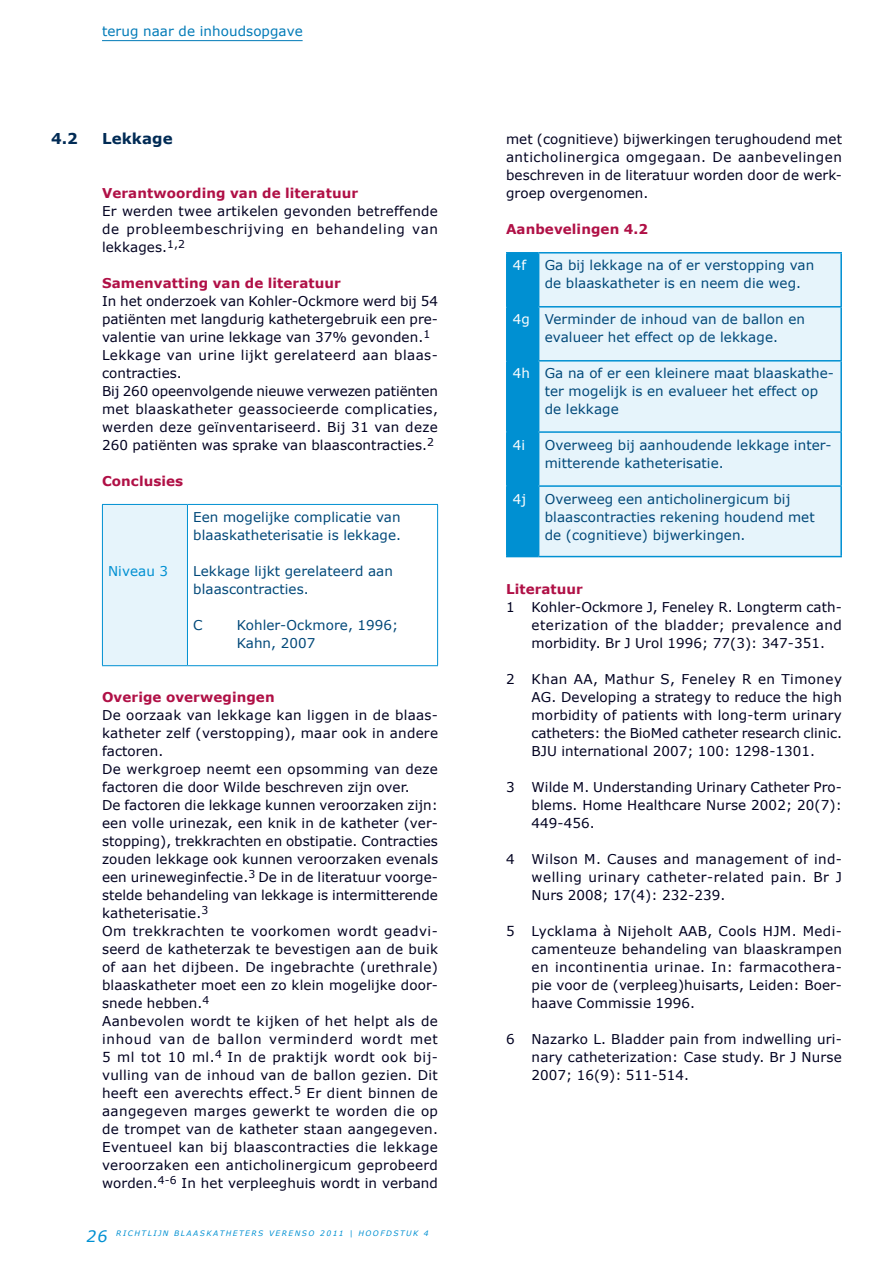
<style>
.page{position:relative;width:893px;height:1263px;background:#fff}
.page>*{position:absolute;margin:0;border:0;box-sizing:border-box;transform-origin:0 0}
.t1{font:700 15px "Verdana";letter-spacing:.005em;color:#002b55}
.t2{font:13.5px/18px "Verdana";letter-spacing:.01em;color:#000020;text-align:justify}
.t3{font:13.5px/18px "Verdana";letter-spacing:.005em;color:#004879}
.t4{font:700 13.5px "Verdana";letter-spacing:.005em;color:#b01046}
.t5{font:13.5px "Verdana";letter-spacing:.005em;color:#007ab7}
.t6{font:13.5px "Verdana";letter-spacing:.005em;color:#0090d2}
.t7{font:13.5px "Verdana";color:#fff}
.t8{font:italic 7.5px "Verdana";letter-spacing:.2em;color:#0090d2}
.s1{font-size:15.75px}
.s2{color:#fff}
</style>
<div class="page">
<div style="left:102px;top:504px;width:85px;height:162px;background:#e6f4fb"></div>
<hr style="left:102px;top:504px;width:85px;height:1px;background:#0090d2">
<hr style="left:102px;top:505px;width:1px;height:160px;background:#0090d2">
<hr style="left:187px;top:504px;width:251px;height:1px;background:#0090d2">
<hr style="left:187px;top:505px;width:1px;height:160px;background:#0090d2">
<hr style="left:437px;top:505px;width:1px;height:160px;background:#0090d2">
<hr style="left:102px;top:665px;width:85px;height:1px;background:#0090d2">
<hr style="left:187px;top:665px;width:251px;height:1px;background:#0090d2">
<div style="left:507px;top:254px;width:31px;height:302px;background:#0090d2"></div>
<div style="left:539px;top:254px;width:301px;height:302px;background:#e6f4fb"></div>
<hr style="left:506px;top:252px;width:33px;height:2px;background:#0090d2">
<hr style="left:506px;top:254px;width:1px;height:52px;background:#0090d2">
<hr style="left:539px;top:252px;width:303px;height:2px;background:#0090d2">
<hr style="left:538px;top:254px;width:1px;height:52px;background:#0090d2">
<hr style="left:840px;top:254px;width:2px;height:52px;background:#0090d2">
<hr style="left:506px;top:306px;width:33px;height:2px;background:#0090d2">
<hr style="left:506px;top:308px;width:1px;height:52px;background:#0090d2">
<hr style="left:539px;top:306px;width:303px;height:2px;background:#0090d2">
<hr style="left:538px;top:308px;width:1px;height:52px;background:#0090d2">
<hr style="left:840px;top:308px;width:2px;height:52px;background:#0090d2">
<hr style="left:506px;top:360px;width:33px;height:2px;background:#0090d2">
<hr style="left:506px;top:362px;width:1px;height:69px;background:#0090d2">
<hr style="left:539px;top:360px;width:303px;height:2px;background:#0090d2">
<hr style="left:538px;top:362px;width:1px;height:69px;background:#0090d2">
<hr style="left:840px;top:362px;width:2px;height:69px;background:#0090d2">
<hr style="left:506px;top:431px;width:33px;height:2px;background:#0090d2">
<hr style="left:506px;top:433px;width:1px;height:52px;background:#0090d2">
<hr style="left:539px;top:431px;width:303px;height:2px;background:#0090d2">
<hr style="left:538px;top:433px;width:1px;height:52px;background:#0090d2">
<hr style="left:840px;top:433px;width:2px;height:52px;background:#0090d2">
<hr style="left:506px;top:485px;width:33px;height:2px;background:#0090d2">
<hr style="left:506px;top:487px;width:1px;height:69px;background:#0090d2">
<hr style="left:539px;top:485px;width:303px;height:2px;background:#0090d2">
<hr style="left:538px;top:487px;width:1px;height:69px;background:#0090d2">
<hr style="left:840px;top:487px;width:2px;height:69px;background:#0090d2">
<hr style="left:506px;top:556px;width:33px;height:1px;background:#0090d2">
<hr style="left:539px;top:556px;width:303px;height:1px;background:#0090d2">
<hr style="left:102px;top:40px;width:201px;height:1px;background:#007ab7">
<p class="t5" style="left:102px;top:23px;width:202px">terug naar de inhoudsopgave</p>
<p class="t1" style="left:51px;top:129px;width:28px">4.2</p>
<p class="t1" style="left:102px;top:129px;width:72px">Lekkage</p>
<p class="t4" style="left:102px;top:185px;width:258px">Verantwoording van de literatuur</p>
<p class="t2" style="left:102px;top:202px;width:337px">Er werden twee artikelen gevonden betreffende de probleembeschrijving en behandeling van lekkages.<sup>1,2</sup></p>
<p class="t4" style="left:102px;top:275px;width:240px">Samenvatting van de literatuur</p>
<p class="t2" style="left:102px;top:292px;width:337px;text-align:left">In het onderzoek van Kohler-Ockmore werd bij 54 patiënten met langdurig kathetergebruik een pre&shy;valentie van urine lekkage van 37% gevonden.<sup>1<br></sup>Lekkage van urine lijkt gerelateerd aan blaas&shy;contracties.<br>Bij 260 opeenvolgende nieuwe verwezen patiënten met blaaskatheter geassocieerde complicaties, werden deze geïnventariseerd. Bij 31 van deze 260 patiënten was sprake van blaascontracties.<sup>2</sup></p>
<p class="t4" style="left:102px;top:473px;width:83px">Conclusies</p>
<p class="t6" style="left:108px;top:563px;width:62px">Niveau 3</p>
<p class="t3" style="left:193px;top:508px;width:210px">Een mogelijke complicatie van blaaskatheterisatie is lekkage.</p>
<p class="t3" style="left:193px;top:562px;width:201px">Lekkage lijkt gerelateerd aan blaascontracties.</p>
<p class="t3" style="left:193px;top:616px;width:11px">C</p>
<p class="t3" style="left:237px;top:616px;width:163px">Kohler-Ockmore, 1996;<br>Kahn, 2007</p>
<p class="t4" style="left:102px;top:688px;width:174px">Overige overwegingen</p>
<p class="t2" style="left:102px;top:706px;width:337px;text-align:left">De oorzaak van lekkage kan liggen in de blaas&shy;katheter zelf (verstopping), maar ook in andere factoren.<br>De werkgroep neemt een opsomming van deze factoren die door Wilde beschreven zijn over.<br>De factoren die lekkage kunnen veroorzaken zijn: een volle urinezak, een knik in de katheter (ver&shy;stopping), trekkrachten en obstipatie. Contracties zouden lekkage ook kunnen veroorzaken evenals een urineweginfectie.<sup>3</sup> De in de literatuur voorge&shy;stelde behandeling van lekkage is intermitterende katheterisatie.<sup>3<br></sup>Om trekkrachten te voorkomen wordt geadvi&shy;seerd de katheterzak te bevestigen aan de buik of aan het dijbeen. De ingebrachte (urethrale) blaaskatheter moet een zo klein mogelijke door&shy;snede hebben.<sup>4<br></sup>Aanbevolen wordt te kijken of het helpt als de inhoud van de ballon verminderd wordt met 5 ml tot 10 ml.<sup>4</sup> In de praktijk wordt ook bij&shy;vulling van de inhoud van de ballon gezien. Dit heeft een averechts effect.<sup>5</sup> Er dient binnen de aangegeven marges gewerkt te worden die op de trompet van de katheter staan aangegeven.<br>Eventueel kan bij blaascontracties die lekkage veroorzaken een anticholinergicum geprobeerd worden.<sup>4-6</sup> In het verpleeghuis wordt in verband</p>
<p class="t8" style="left:87px;top:1229px;width:344px"><span class="s1">26</span> RICHTLIJN BLAASKATHETER S VER ENSO 2011 | HOOFDSTUK 4</p>
<p class="t2" style="left:506px;top:130px;width:337px">met (cognitieve) bijwerkingen terughoudend met anticholinergica omgegaan. De aanbevelingen beschreven in de literatuur worden door de werk&shy;groep overgenomen.</p>
<p class="t4" style="left:506px;top:220px;width:143px">Aanbevelingen 4.2</p>
<p class="t7" style="left:513px;top:257px;width:15px">4f</p>
<p class="t3" style="left:545px;top:256px;width:271px">Ga bij lekkage na of er verstopping van de blaaskatheter is en neem die weg.</p>
<p class="t3" style="left:513px;top:310px;width:294px;text-align:center"><span class="s2">4g</span> Verminder de inhoud van de ballon en evalueer het effect op de lekkage.</p>
<p class="t3" style="left:545px;top:364px;width:291px;text-indent:-32px"><span class="s2">4h</span> Ga na of er een kleinere maat blaaskathe&shy;ter mogelijk is en evalueer het effect op de lekkage</p>
<p class="t7" style="left:513px;top:436px;width:14px">4i</p>
<p class="t3" style="left:545px;top:436px;width:289px">Overweeg bij aanhoudende lekkage inter&shy;mitterende katheterisatie.</p>
<p class="t7" style="left:513px;top:490px;width:15px">4j</p>
<p class="t3" style="left:545px;top:490px;width:271px">Overweeg een anticholinergicum bij blaascontracties rekening houdend met de (cognitieve) bijwerkingen.</p>
<p class="t4" style="left:506px;top:580px;width:78px">Literatuur</p>
<p class="t2" style="left:506px;top:598px;width:10px">1</p>
<p class="t2" style="left:531px;top:598px;width:312px">Kohler-Ockmore J, Feneley R. Longterm cath&shy;eterization of the bladder; prevalence and morbidity. Br J Urol 1996; 77(3): 347-351.</p>
<p class="t2" style="left:506px;top:670px;width:10px">2</p>
<p class="t2" style="left:531px;top:670px;width:312px">Khan AA, Mathur S, Feneley R en Timoney AG. Developing a strategy to reduce the high morbidity of patients with long-term urinary catheters: the BioMed catheter research clinic.<br>BJU international 2007; 100: 1298-1301.</p>
<p class="t2" style="left:506px;top:778px;width:10px">3</p>
<p class="t2" style="left:531px;top:778px;width:312px">Wilde M. Understanding Urinary Catheter Pro&shy;blems. Home Healthcare Nurse 2002; 20(7):<br>449-456.</p>
<p class="t2" style="left:506px;top:850px;width:10px">4</p>
<p class="t2" style="left:531px;top:850px;width:312px">Wilson M. Causes and management of ind&shy;welling urinary catheter-related pain. Br J Nurs 2008; 17(4): 232-239.</p>
<p class="t2" style="left:506px;top:922px;width:10px">5</p>
<p class="t2" style="left:531px;top:922px;width:312px">Lycklama à Nijeholt AAB, Cools HJM. Medi&shy;camenteuze behandeling van blaaskrampen en incontinentia urinae. In: farmacothera&shy;pie voor de (verpleeg)huisarts, Leiden: Boer&shy;haave Commissie 1996.</p>
<p class="t2" style="left:506px;top:1030px;width:10px">6</p>
<p class="t2" style="left:531px;top:1030px;width:312px">Nazarko L. Bladder pain from indwelling uri&shy;nary catheterization: Case study. Br J Nurse 2007; 16(9): 511-514.</p>
</div>
